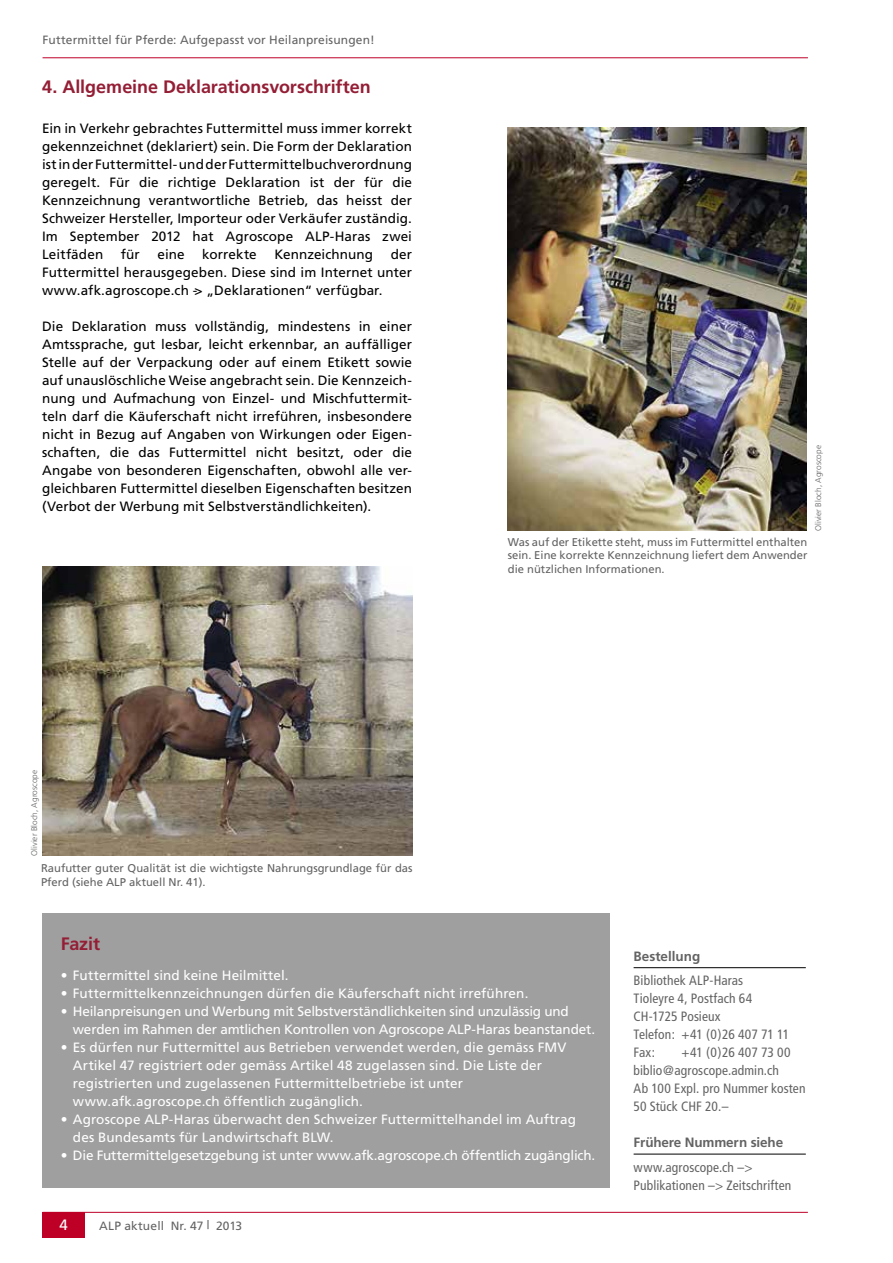
<style>
.page{position:relative;width:893px;height:1263px;background:#fff}
.page>*{position:absolute;margin:0;border:0;box-sizing:border-box;transform-origin:0 0}
.t1{font:700 18px "Frutiger";letter-spacing:-.005em;color:#941e35}
.t2{font:15px "Frutiger";color:#fff}
.t3{font:13.5px/18px "Frutiger";letter-spacing:.01em;color:#000;text-align:justify}
.t4{font:13.5px/18px "Frutiger";letter-spacing:.005em;color:#fff}
.t5{font:condensed 13.5px/18px "Frutiger";letter-spacing:.005em;color:#636363}
.t6{font:13.5px/18px "Frutiger";letter-spacing:-.015em;color:#fff}
.t7{font:700 13.5px "Frutiger";letter-spacing:-.01em;color:#636363}
.t8{font:12px "Frutiger";letter-spacing:.01em;color:#636363}
.t9{font:11.25px/13.5px "Frutiger";color:#636363;text-align:justify}
.t10{font:300 8.25px "Frutiger";color:#636363}
</style>
<div class="page">
<hr style="left:42px;top:1212px;width:766px;height:1px;background:#be0027">
<div style="left:43px;top:1212px;width:42px;height:25px;background:#be0027"></div>
<hr style="left:43px;top:57px;width:765px;height:1px;background:#be0027">
<hr style="left:634px;top:967px;width:172px;height:1px;background:#000">
<hr style="left:634px;top:1154px;width:172px;height:1px;background:#000">
<div style="left:42px;top:913px;width:568px;height:275px;background:#9f9f9f"></div>
<img style="left:508px;top:128px;width:298px;height:403px">
<img style="left:42px;top:566px;width:370px;height:290px">
<p class="t8" style="left:43px;top:33px;width:334px">Futtermittel für Pferde: Aufgepasst vor Heilanpreisungen!</p>
<h1 class="t1" style="left:42px;top:76px;width:330px">4. Allgemeine Deklarationsvorschriften</h1>
<p class="t3" style="left:42px;top:119px;width:371px">Ein in Verkehr gebrachtes Futtermittel muss immer korrekt gekennzeichnet (deklariert) sein. Die Form der Deklaration ist in der Futtermittel- und der Futtermittelbuchverordnung geregelt. Für die richtige Deklaration ist der für die Kennzeichnung verantwortliche Betrieb, das heisst der Schweizer Hersteller, Importeur oder Verkäufer zuständig.<br>Im September 2012 hat Agroscope ALP-Haras zwei Leitfäden</p>
<p class="t3" style="left:121px;top:245px;width:20px">für</p>
<p class="t3" style="left:157px;top:245px;width:29px">eine</p>
<p class="t3" style="left:202px;top:245px;width:56px">korrekte</p>
<p class="t3" style="left:274px;top:245px;width:100px">Kennzeichnung</p>
<p class="t3" style="left:42px;top:245px;width:371px;text-indent:349px">der Futtermittel herausgegeben. Diese sind im Internet unter www.afk.agroscope.ch -&gt; „Deklarationen“ verfügbar.</p>
<p class="t3" style="left:42px;top:317px;width:371px">Die Deklaration muss vollständig, mindestens in einer Amtssprache, gut lesbar, leicht erkennbar, an auffälliger Stelle auf der Verpackung oder auf einem Etikett sowie auf unauslöschliche Weise angebracht sein. Die Kennzeich&shy;nung und Aufmachung von Einzel- und Mischfuttermit&shy;teln darf die Käuferschaft nicht irreführen, insbesondere nicht in Bezug auf Angaben von Wirkungen oder Eigen&shy;schaften, die das Futtermittel nicht besitzt, oder die Angabe von besonderen Eigenschaften, obwohl alle ver&shy;gleichbaren Futtermittel dieselben Eigenschaften besitzen (Verbot der Werbung mit Selbstverständlichkeiten).</p>
<p class="t10" style="left:30px;top:856px;width:87px;rotate:-90deg">Olivier Bloch, Agroscope</p>
<p class="t9" style="left:41px;top:861px;width:373px">Raufutter guter Qualität ist die wichtigste Nahrungsgrundlage für das<br>Pferd (siehe ALP aktuell Nr. 41).</p>
<p class="t10" style="left:814px;top:531px;width:87px;rotate:-90deg">Olivier Bloch, Agroscope</p>
<p class="t9" style="left:508px;top:535px;width:301px">Was auf der Etikette steht, muss im Futtermittel enthalten sein. Eine korrekte Kennzeichnung liefert dem Anwender die nützlichen Informationen.</p>
<h1 class="t1" style="left:61px;top:933px;width:41px">Fazit</h1>
<p class="t4" style="left:61px;top:966px;width:229px">• Futtermittel sind keine Heilmittel.</p>
<p class="t4" style="left:61px;top:984px;width:469px">• Futtermittelkennzeichnungen dürfen die Käuferschaft nicht irreführen.</p>
<p class="t6" style="left:73px;top:1002px;width:524px;text-indent:-12px">• Heilanpreisungen und Werbung mit Selbstverständlichkeiten sind unzulässig und werden im Rahmen der amtlichen Kontrollen von Agroscope ALP-Haras beanstandet.</p>
<p class="t4" style="left:73px;top:1038px;width:495px;text-indent:-12px">• Es dürfen nur Futtermittel aus Betrieben verwendet werden, die gemäss FMV Artikel 47 registriert oder gemäss Artikel 48 zugelassen sind. Die Liste der registrierten und zugelassenen Futtermittelbetriebe ist unter www.afk.agroscope.ch öffentlich zugänglich.</p>
<p class="t4" style="left:73px;top:1110px;width:505px;text-indent:-12px">• Agroscope ALP-Haras überwacht den Schweizer Futtermittelhandel im Auftrag des Bundesamts für Landwirtschaft BLW.</p>
<p class="t4" style="left:61px;top:1146px;width:536px">• Die Futtermittelgesetzgebung ist unter www.afk.agroscope.ch öffentlich zugänglich.</p>
<p class="t2" style="left:60px;top:1216px;width:10px">4</p>
<p class="t8" style="left:99px;top:1219px;width:145px">ALP aktuell Nr. 47 | 2013</p>
<p class="t7" style="left:634px;top:948px;width:68px">Bestellung</p>
<p class="t5" style="left:634px;top:972px;width:157px">Bibliothek ALP-Haras<br>Tioleyre 4, Postfach 64<br>CH-1725 Posieux<br>Telefon: +41 (0)26 407 71 11<br>Fax:</p>
<p class="t5" style="left:634px;top:1044px;width:173px;text-indent:48px">+41 (0)26 407 73 00 biblio@agroscope.admin.ch<br>Ab 100 Expl. pro Nummer kosten<br>50 Stück CHF 20.–</p>
<p class="t7" style="left:634px;top:1135px;width:151px">Frühere Nummern siehe</p>
<p class="t5" style="left:634px;top:1158px;width:159px">www.agroscope.ch –&gt;<br>Publikationen –&gt; Zeitschriften</p>
</div>
